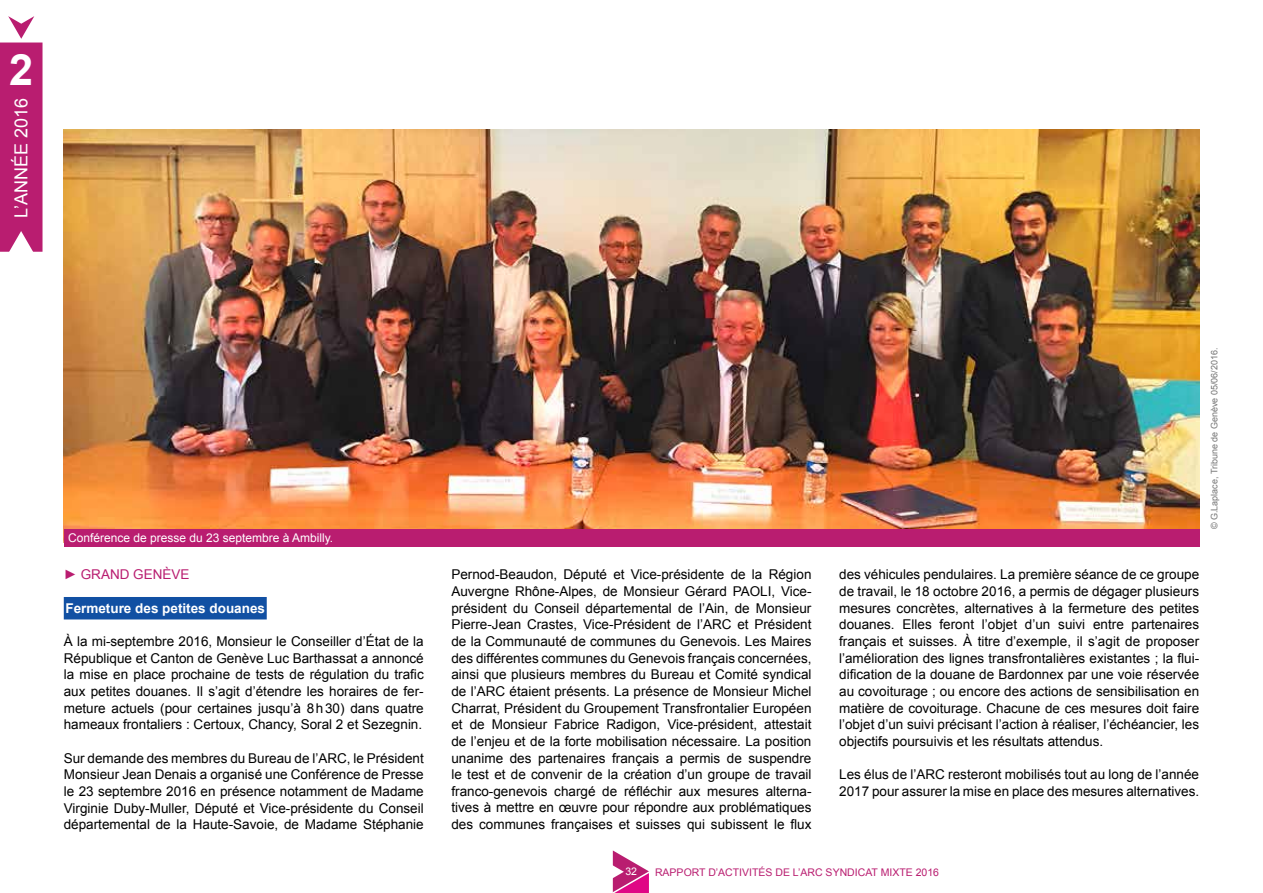
<style>
.page{position:relative;width:1263px;height:893px;background:#fff}
.page>*{position:absolute;margin:0;border:0;box-sizing:border-box;transform-origin:0 0}
.t1{font:700 43.2px "Arial";color:#fff}
.t2{font:18px "Arial";color:#fff}
.t3{font:13.5px/16.6px "Arial";color:#000;text-align:justify}
.t4{font:700 13.5px "Arial";color:#fff}
.t5{font:13.5px "Arial";color:#b91d70}
.t6{font:12px "Arial";color:#fff}
.t7{font:10.5px "Arial";color:#b91d70}
.t8{font:10.5px "Arial";color:#fff}
.t9{font:9px "Arial";color:#747474}
</style>
<div class="page">
<svg style="left:0;top:16px;width:43px;height:236px;background:#c13982"></svg>
<svg style="left:612px;top:850px;width:37px;height:43px"></svg>
<div style="left:64px;top:597px;width:203px;height:22px;background:#1150a3"></div>
<img style="left:64px;top:130px;width:1135px;height:399px">
<div style="left:64px;top:529px;width:1135px;height:18px;background:#b91d70"></div>
<h1 class="t1" style="left:9px;top:41px;width:26px">2</h1>
<h2 class="t2" style="left:9px;top:218px;width:122px;rotate:-90deg">L’ANNÉE 2016</h2>
<p class="t6" style="left:68px;top:530px;width:267px">Conférence de presse du 23 septembre à Ambilly.</p>
<p class="t5" style="left:64px;top:566px;width:127px">► GRAND GENÈVE</p>
<p class="t4" style="left:65px;top:599px;width:201px">Fermeture des petites douanes</p>
<p class="t3" style="left:64px;top:633px;width:361px">À la mi-septembre 2016, Monsieur le Conseiller d’État de la République et Canton de Genève Luc Barthassat a annoncé la mise en place prochaine de tests de régulation du trafic aux petites douanes. Il s’agit d’étendre les horaires de fer&shy;meture actuels (pour certaines jusqu’à 8h30) dans quatre hameaux frontaliers : Certoux, Chancy, Soral 2 et Sezegnin.</p>
<p class="t3" style="left:64px;top:750px;width:362px">Sur demande des membres du Bureau de l’ARC, le Président Monsieur Jean Denais a organisé une Conférence de Presse le 23 septembre 2016 en présence notamment de Madame Virginie Duby-Muller, Député et Vice-présidente du Conseil départemental de la Haute-Savoie, de Madame Stéphanie</p>
<p class="t9" style="left:1208px;top:529px;width:183px;rotate:-90deg">© G.Laplace, Tribune de Genève 05/06/2016.</p>
<p class="t3" style="left:451px;top:566px;width:362px">Pernod-Beaudon, Député et Vice-présidente de la Région Auvergne Rhône-Alpes, de Monsieur Gérard PAOLI, Vice&shy;président du Conseil départemental de l’Ain, de Monsieur Pierre-Jean Crastes, Vice-Président de l’ARC et Président de la Communauté de communes du Genevois. Les Maires des différentes communes du Genevois français concernées, ainsi que plusieurs membres du Bureau et Comité syndical de l’ARC étaient présents. La présence de Monsieur Michel Charrat, Président du Groupement Transfrontalier Européen et de Monsieur Fabrice Radigon, Vice-président, attestait de l’enjeu et de la forte mobilisation nécessaire. La position unanime des partenaires français a permis de suspendre le test et de convenir de la création d’un groupe de travail franco-genevois chargé de réfléchir aux mesures alterna&shy;tives à mettre en œuvre pour répondre aux problématiques des communes françaises et suisses qui subissent le flux</p>
<p class="t3" style="left:839px;top:566px;width:361px">des véhicules pendulaires. La première séance de ce groupe de travail, le 18 octobre 2016, a permis de dégager plusieurs mesures concrètes, alternatives à la fermeture des petites douanes. Elles feront l’objet d’un suivi entre partenaires français et suisses. À titre d’exemple, il s’agit de proposer l’amélioration des lignes transfrontalières existantes ; la flui&shy;dification de la douane de Bardonnex par une voie réservée au covoiturage ; ou encore des actions de sensibilisation en matière de covoiturage. Chacune de ces mesures doit faire l’objet d’un suivi précisant l’action à réaliser, l’échéancier, les objectifs poursuivis et les résultats attendus.</p>
<p class="t3" style="left:839px;top:766px;width:361px">Les élus de l’ARC resteront mobilisés tout au long de l’année<br>2017 pour assurer la mise en place des mesures alternatives.</p>
<p class="t8" style="left:625px;top:864px;width:13px">32</p>
<p class="t7" style="left:655px;top:865px;width:285px">RAPPORT D’ACTIVITÉS DE L’ARC SYNDICAT MIXTE 2016</p>
</div>
